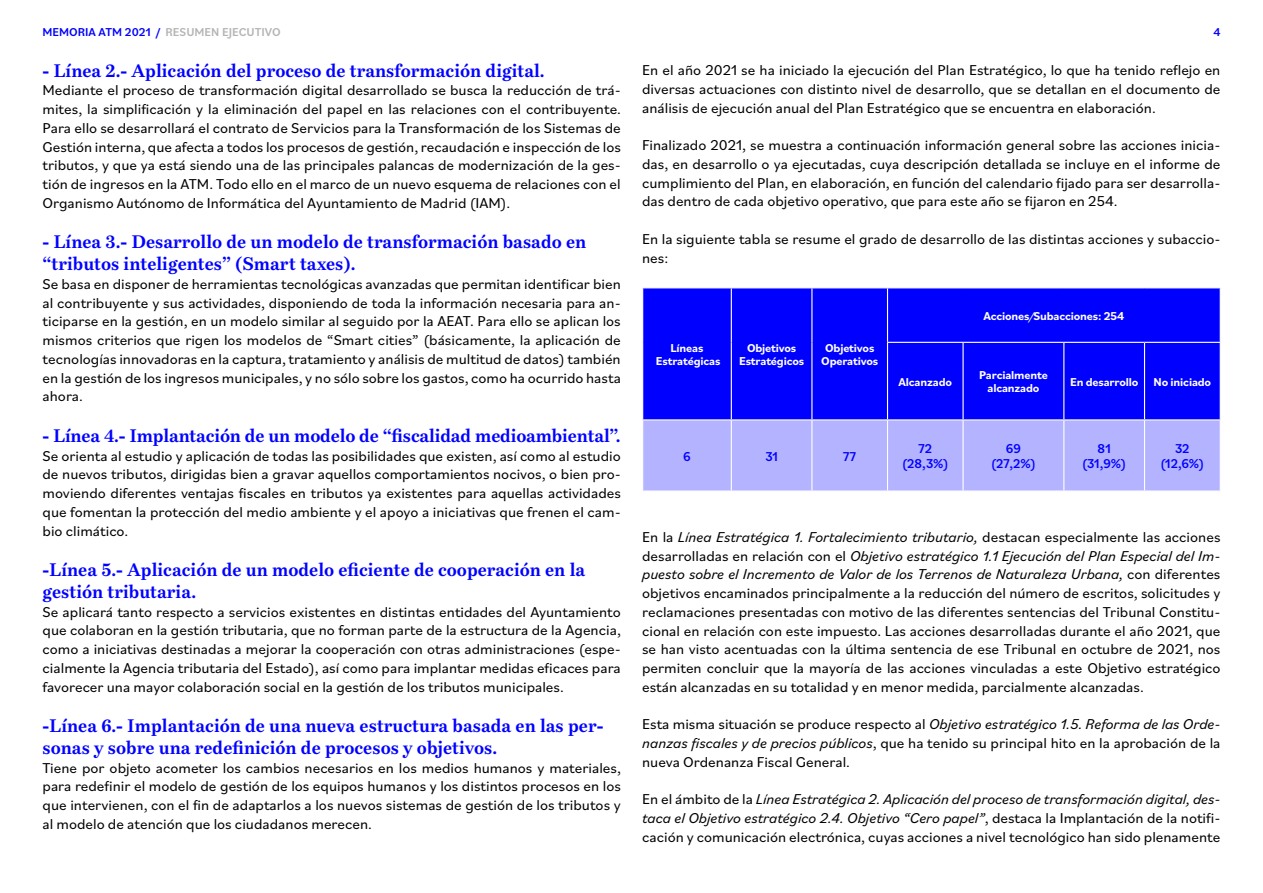
<style>
.page{position:relative;width:1263px;height:893px;background:#fff}
.page>*{position:absolute;margin:0;border:0;box-sizing:border-box;transform-origin:0 0}
.t1{font:700 18px/21.8px "Bressay";color:#00f}
.t2{font:15px/18.8px "Bilo";color:#000;text-align:justify}
.t3{font:500 13.5px/15px "Bilo";letter-spacing:-.01em;color:#00f;text-align:center;scale:.96 1}
.t4{font:700 12px/13.5px "Bilo";letter-spacing:-.015em;color:#fff;text-align:center}
.t5{font:500 12px "Bilo";color:#b4b4b4}
.t6{font:500 12px "Bilo";color:#00f}
.s1{color:#00f}
.s2{font-weight:400;font-style:italic}
.s3{font-style:italic}
</style>
<div class="page">
<div style="left:643px;top:288px;width:577px;height:131px;background:#00f"></div>
<div style="left:643px;top:420px;width:577px;height:70px;background:#b3b3ff"></div>
<hr style="left:731px;top:288px;width:1px;height:54px;background:#fff">
<hr style="left:811px;top:288px;width:1px;height:54px;background:#fff">
<hr style="left:887px;top:288px;width:1px;height:54px;background:#fff">
<hr style="left:731px;top:342px;width:1px;height:77px;background:#fff">
<hr style="left:811px;top:342px;width:1px;height:77px;background:#fff">
<hr style="left:887px;top:342px;width:76px;height:1px;background:#fff">
<hr style="left:887px;top:343px;width:1px;height:76px;background:#fff">
<hr style="left:963px;top:342px;width:101px;height:1px;background:#fff">
<hr style="left:962px;top:343px;width:2px;height:76px;background:#fff">
<hr style="left:1064px;top:342px;width:80px;height:1px;background:#fff">
<hr style="left:1063px;top:343px;width:1px;height:76px;background:#fff">
<hr style="left:1144px;top:342px;width:77px;height:1px;background:#fff">
<hr style="left:1144px;top:343px;width:1px;height:76px;background:#fff">
<hr style="left:731px;top:420px;width:1px;height:70px;background:#fff">
<hr style="left:811px;top:420px;width:1px;height:70px;background:#fff">
<hr style="left:887px;top:420px;width:1px;height:70px;background:#fff">
<hr style="left:962px;top:420px;width:2px;height:70px;background:#fff">
<hr style="left:1063px;top:420px;width:1px;height:70px;background:#fff">
<hr style="left:1144px;top:420px;width:1px;height:70px;background:#fff">
<p class="t5" style="left:43px;top:24px;width:240px"><span class="s1">MEMORIA ATM 2021 /</span> RESUMEN EJECUTIVO</p>
<p class="t6" style="left:1213px;top:24px;width:9px">4</p>
<p class="t1" style="left:43px;top:59px;width:504px">- Línea 2.- Aplicación del proceso de transformación digital.</p>
<p class="t2" style="left:43px;top:80px;width:580px">Mediante el proceso de transformación digital desarrollado se busca la reducción de trá&shy;mites, la simplificación y la eliminación del papel en las relaciones con el contribuyente.<br>Para ello se desarrollará el contrato de Servicios para la Transformación de los Sistemas de Gestión interna, que afecta a todos los procesos de gestión, recaudación e inspección de los tributos, y que ya está siendo una de las principales palancas de modernización de la ges&shy;tión de ingresos en la ATM. Todo ello en el marco de un nuevo esquema de relaciones con el Organismo Autónomo de Informática del Ayuntamiento de Madrid (IAM).</p>
<p class="t1" style="left:43px;top:231px;width:545px">- Línea 3.- Desarrollo de un modelo de transformación basado en “tributos inteligentes” (Smart taxes).</p>
<p class="t2" style="left:43px;top:274px;width:580px">Se basa en disponer de herramientas tecnológicas avanzadas que permitan identificar bien al contribuyente y sus actividades, disponiendo de toda la información necesaria para an&shy;ticiparse en la gestión, en un modelo similar al seguido por la AEAT. Para ello se aplican los mismos criterios que rigen los modelos de “Smart cities” (básicamente, la aplicación de tecnologías innovadoras en la captura, tratamiento y análisis de multitud de datos) también en la gestión de los ingresos municipales, y no sólo sobre los gastos, como ha ocurrido hasta ahora.</p>
<p class="t1" style="left:43px;top:425px;width:580px">- Línea 4.- Implantación de un modelo de “fiscalidad medioambiental”.</p>
<p class="t2" style="left:43px;top:446px;width:580px">Se orienta al estudio y aplicación de todas las posibilidades que existen, así como al estudio de nuevos tributos, dirigidas bien a gravar aquellos comportamientos nocivos, o bien pro&shy;moviendo diferentes ventajas fiscales en tributos ya existentes para aquellas actividades que fomentan la protección del medio ambiente y el apoyo a iniciativas que frenen el cam&shy;bio climático.</p>
<p class="t1" style="left:43px;top:559px;width:544px">-Línea 5.- Aplicación de un modelo eficiente de cooperación en la gestión tributaria.</p>
<p class="t2" style="left:43px;top:602px;width:580px">Se aplicará tanto respecto a servicios existentes en distintas entidades del Ayuntamiento que colaboran en la gestión tributaria, que no forman parte de la estructura de la Agencia, como a iniciativas destinadas a mejorar la cooperación con otras administraciones (espe&shy;cialmente la Agencia tributaria del Estado), así como para implantar medidas eficaces para favorecer una mayor colaboración social en la gestión de los tributos municipales.</p>
<p class="t1" style="left:43px;top:715px;width:562px">-Línea 6.- Implantación de una nueva estructura basada en las per&shy;sonas y sobre una redefinición de procesos y objetivos.</p>
<p class="t2" style="left:43px;top:758px;width:580px">Tiene por objeto acometer los cambios necesarios en los medios humanos y materiales, para redefinir el modelo de gestión de los equipos humanos y los distintos procesos en los que intervienen, con el fin de adaptarlos a los nuevos sistemas de gestión de los tributos y al modelo de atención que los ciudadanos merecen.</p>
<p class="t2" style="left:642px;top:60px;width:580px">En el año 2021 se ha iniciado la ejecución del Plan Estratégico, lo que ha tenido reflejo en diversas actuaciones con distinto nivel de desarrollo, que se detallan en el documento de análisis de ejecución anual del Plan Estratégico que se encuentra en elaboración.</p>
<p class="t2" style="left:642px;top:135px;width:580px">Finalizado 2021, se muestra a continuación información general sobre las acciones inicia&shy;das, en desarrollo o ya ejecutadas, cuya descripción detallada se incluye en el informe de cumplimiento del Plan, en elaboración, en función del calendario fijado para ser desarrolla&shy;das dentro de cada objetivo operativo, que para este año se fijaron en 254.</p>
<p class="t2" style="left:642px;top:229px;width:580px">En la siguiente tabla se resume el grado de desarrollo de las distintas acciones y subaccio&shy;nes:</p>
<p class="t4" style="left:983px;top:308px;width:142px">Acciones<span class="s2">/</span>Subacciones: 254</p>
<p class="t4" style="left:656px;top:340px;width:66px">Líneas<br>Estratégicas</p>
<p class="t4" style="left:739px;top:340px;width:66px">Objetivos<br>Estratégicos</p>
<p class="t4" style="left:821px;top:340px;width:58px">Objetivos<br>Operativos</p>
<p class="t4" style="left:898px;top:374px;width:55px">Alcanzado</p>
<p class="t4" style="left:979px;top:368px;width:70px">Parcialmente alcanzado</p>
<p class="t4" style="left:1070px;top:374px;width:70px">En desarrollo</p>
<p class="t4" style="left:1153px;top:374px;width:59px">No iniciado</p>
<p class="t3" style="left:683px;top:448px;width:9px">6</p>
<p class="t3" style="left:765px;top:448px;width:15px">31</p>
<p class="t3" style="left:843px;top:448px;width:15px">77</p>
<p class="t3" style="left:902px;top:440px;width:50px">72 (28,3%)</p>
<p class="t3" style="left:991px;top:440px;width:48px">69 (27,2%)</p>
<p class="t3" style="left:1082px;top:440px;width:48px">81 (31,9%)</p>
<p class="t3" style="left:1160px;top:440px;width:47px">32 (12,6%)</p>
<p class="t2" style="left:642px;top:527px;width:580px">En la <span class="s3">Línea Estratégica 1. Fortalecimiento tributario,</span> destacan especialmente las acciones desarrolladas en relación con el <span class="s3">Objetivo estratégico 1.1 Ejecución del Plan Especial del Im&shy;puesto sobre el Incremento de Valor de los Terrenos de Naturaleza Urbana,</span> con diferentes objetivos encaminados principalmente a la reducción del número de escritos, solicitudes y reclamaciones presentadas con motivo de las diferentes sentencias del Tribunal Constitu&shy;cional en relación con este impuesto. Las acciones desarrolladas durante el año 2021, que se han visto acentuadas con la última sentencia de ese Tribunal en octubre de 2021, nos permiten concluir que la mayoría de las acciones vinculadas a este Objetivo estratégico están alcanzadas en su totalidad y en menor medida, parcialmente alcanzadas.</p>
<p class="t2" style="left:642px;top:714px;width:580px">Esta misma situación se produce respecto al <span class="s3">Objetivo estratégico 1.5. Reforma de las Orde&shy;nanzas fiscales y de precios públicos</span>, que ha tenido su principal hito en la aprobación de la nueva Ordenanza Fiscal General.</p>
<p class="t2" style="left:642px;top:789px;width:580px">En el ámbito de la <span class="s3">Línea Estratégica 2. Aplicación del proceso de transformación digital, des&shy;taca el Objetivo estratégico 2.4. Objetivo “Cero papel”</span>, destaca la Implantación de la notifi&shy;cación y comunicación electrónica, cuyas acciones a nivel tecnológico han sido plenamente</p>
</div>
